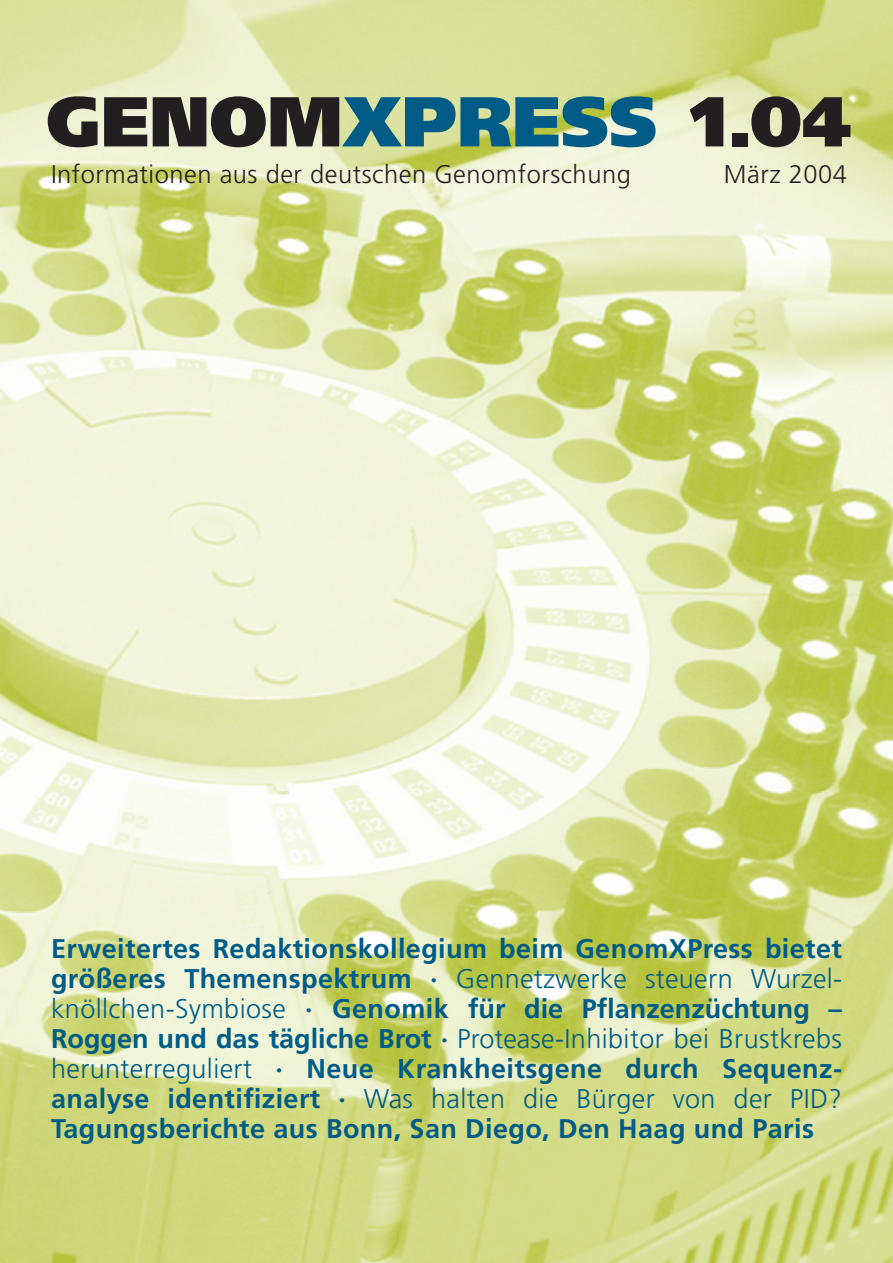
<style>
.page{position:relative;width:893px;height:1263px;background:#fff}
.page>*{position:absolute;margin:0;border:0;box-sizing:border-box;transform-origin:0 0}
.t1{font:900 70.5px "Frutiger LT";color:#231f20}
.t2{font:700 27px/30px "Frutiger LT";letter-spacing:.015em;color:#005c86;text-align:justify}
.t3{font:300 25.5px "Frutiger LT";letter-spacing:.02em;color:#231f20}
.s1{color:#005c86}
.s2{font-weight:300}
</style>
<div class="page">
<img style="left:0;top:0;width:893px;height:1263px">
<h1 class="t1" style="left:46px;top:94px;width:807px">GENOM<span class="s1">XPRESS</span> 1.04</h1>
<p class="t3" style="left:51px;top:164px;width:581px">Informationen aus der deutschen Genomforschung</p>
<p class="t3" style="left:724px;top:164px;width:125px">März 2004</p>
<p class="t2" style="left:51px;top:936px;width:793px">Erweitertes Redaktionskollegium beim GenomXPress bietet größeres Themenspektrum · <span class="s2">Gennetzwerke steuern Wurzel&shy;knöllchen-Symbiose</span> · Genomik für die Pflanzenzüchtung – Roggen und das tägliche Brot · <span class="s2">Protease-Inhibitor bei Brustkrebs herunterreguliert</span> · Neue Krankheitsgene durch Sequenz&shy;analyse identifiziert · <span class="s2">Was halten die Bürger von der PID?<br></span>Tagungsberichte aus Bonn, San Diego, Den Haag und Paris</p>
</div>
